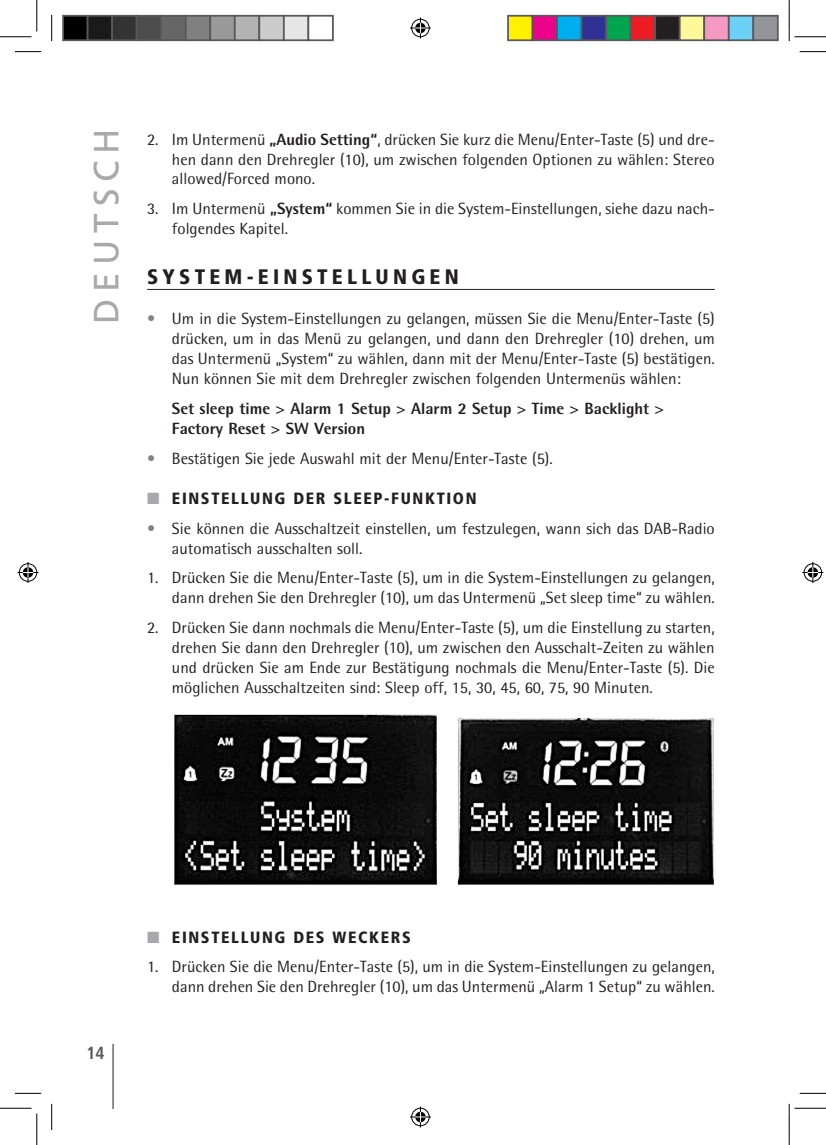
<style>
.page{position:relative;width:826px;height:1145px;background:#fff}
.page>*{position:absolute;margin:0;border:0;box-sizing:border-box;transform-origin:0 0}
.t1{font:35px "Frutiger";letter-spacing:.2em;color:#a8a9ad}
.t2{font:900 condensed 21px "Frutiger";letter-spacing:.2em;color:#231f20}
.t3{font:700 condensed 17.5px "Frutiger";color:#57585a}
.t4{font:16.28px/19.9px "Rotis Semi Sans";color:#231f20;text-align:justify}
.t5{font:800 16.28px/19.9px "Rotis Semi Sans";color:#231f20}
.t6{font:900 condensed 16.28px "Frutiger";letter-spacing:.1em;color:#231f20}
.s1{font-weight:800}
.s2{color:#808285}
.s3{color:#a8a9ad}
</style>
<div class="page">
<hr style="left:113px;top:1044px;width:1px;height:64px;background:#231f20">
<hr style="left:147px;top:289px;width:567px;height:1px;background:#231f20">
<img style="left:174px;top:714px;width:540px;height:171px">
<svg style="left:15px;top:51px;width:26px;height:1px"></svg>
<svg style="left:799px;top:51px;width:26px;height:1px"></svg>
<svg style="left:15px;top:1093px;width:26px;height:1px"></svg>
<svg style="left:799px;top:1093px;width:26px;height:1px"></svg>
<svg style="left:51px;top:15px;width:1px;height:26px"></svg>
<svg style="left:51px;top:1104px;width:1px;height:26px"></svg>
<hr style="left:0;top:36px;width:32px;height:1px;background:#000">
<hr style="left:794px;top:36px;width:31px;height:1px;background:#000">
<hr style="left:0;top:1108px;width:32px;height:1px;background:#000">
<hr style="left:794px;top:1108px;width:31px;height:1px;background:#000">
<hr style="left:36px;top:0;width:1px;height:32px;background:#000">
<hr style="left:36px;top:1113px;width:1px;height:32px;background:#000">
<hr style="left:788px;top:0;width:1px;height:32px;background:#000">
<hr style="left:788px;top:1113px;width:1px;height:32px;background:#000">
<svg style="left:410px;top:18px;width:20px;height:21px"></svg>
<svg style="left:410px;top:1106px;width:20px;height:21px"></svg>
<svg style="left:18px;top:562px;width:21px;height:21px"></svg>
<svg style="left:802px;top:562px;width:20px;height:21px"></svg>
<div style="left:63px;top:16px;width:25px;height:24px;background:#000"></div>
<div style="left:62px;top:15px;width:26px;height:26px;border:2px solid #595959"></div>
<div style="left:88px;top:16px;width:24px;height:24px;background:#1a1a1a"></div>
<div style="left:87px;top:15px;width:26px;height:26px;border:2px solid #595959"></div>
<div style="left:112px;top:16px;width:25px;height:24px;background:#333"></div>
<div style="left:111px;top:15px;width:26px;height:26px;border:2px solid #595959"></div>
<div style="left:137px;top:16px;width:24px;height:24px;background:#4d4d4d"></div>
<div style="left:136px;top:15px;width:26px;height:26px;border:2px solid #595959"></div>
<div style="left:161px;top:16px;width:25px;height:24px;background:#666"></div>
<div style="left:160px;top:15px;width:26px;height:26px;border:2px solid #595959"></div>
<div style="left:186px;top:16px;width:24px;height:24px;background:#808080"></div>
<div style="left:185px;top:15px;width:26px;height:26px;border:2px solid #595959"></div>
<div style="left:210px;top:16px;width:25px;height:24px;background:#999"></div>
<div style="left:209px;top:15px;width:26px;height:26px;border:2px solid #595959"></div>
<div style="left:235px;top:16px;width:24px;height:24px;background:#b3b3b3"></div>
<div style="left:234px;top:15px;width:26px;height:26px;border:2px solid #595959"></div>
<div style="left:259px;top:16px;width:25px;height:24px;background:#ccc"></div>
<div style="left:258px;top:15px;width:26px;height:26px;border:2px solid #595959"></div>
<div style="left:284px;top:16px;width:24px;height:24px;background:#e6e6e6"></div>
<div style="left:283px;top:15px;width:26px;height:26px;border:2px solid #595959"></div>
<div style="left:307px;top:15px;width:26px;height:26px;border:2px solid #595959"></div>
<div style="left:507px;top:16px;width:25px;height:24px;background:#fff101"></div>
<div style="left:507px;top:15px;width:26px;height:26px;border:2px solid #595959"></div>
<div style="left:532px;top:16px;width:24px;height:24px;background:#ed028c"></div>
<div style="left:531px;top:15px;width:26px;height:26px;border:2px solid #595959"></div>
<div style="left:556px;top:16px;width:25px;height:24px;background:#00aeef"></div>
<div style="left:556px;top:15px;width:26px;height:26px;border:2px solid #595959"></div>
<div style="left:581px;top:16px;width:24px;height:24px;background:#2e3092"></div>
<div style="left:580px;top:15px;width:26px;height:26px;border:2px solid #595959"></div>
<div style="left:605px;top:16px;width:25px;height:24px;background:#00a54f"></div>
<div style="left:605px;top:15px;width:26px;height:26px;border:2px solid #595959"></div>
<div style="left:630px;top:16px;width:24px;height:24px;background:#ee1d23"></div>
<div style="left:629px;top:15px;width:26px;height:26px;border:2px solid #595959"></div>
<div style="left:654px;top:16px;width:25px;height:24px;background:#231f20"></div>
<div style="left:654px;top:15px;width:26px;height:26px;border:2px solid #595959"></div>
<div style="left:679px;top:16px;width:24px;height:24px;background:#fff79a"></div>
<div style="left:678px;top:15px;width:26px;height:26px;border:2px solid #595959"></div>
<div style="left:703px;top:16px;width:25px;height:24px;background:#f499c2"></div>
<div style="left:703px;top:15px;width:26px;height:26px;border:2px solid #595959"></div>
<div style="left:728px;top:16px;width:24px;height:24px;background:#6bcff6"></div>
<div style="left:727px;top:15px;width:26px;height:26px;border:2px solid #595959"></div>
<div style="left:752px;top:16px;width:25px;height:24px;background:#939598"></div>
<div style="left:752px;top:15px;width:26px;height:26px;border:2px solid #595959"></div>
<h1 class="t1" style="left:86px;top:324px;width:197px;rotate:-90deg">DEUTSCH</h1>
<p class="t4" style="left:172px;top:129px;width:544px;text-indent:-25px">2. Im Untermenü <span class="s1">„Audio Setting“</span>, drücken Sie kurz die Menu/Enter-Taste (5) und dre&shy;hen dann den Drehregler (10), um zwischen folgenden Optionen zu wählen: Stereo allowed/Forced mono.</p>
<p class="t4" style="left:172px;top:199px;width:544px;text-indent:-25px">3. Im Untermenü <span class="s1">„System“</span> kommen Sie in die System-Einstellungen, siehe dazu nach&shy;folgendes Kapitel.</p>
<p class="t2" style="left:147px;top:264px;width:313px">SYSTEM-EINSTELLUNGEN</p>
<p class="t4" style="left:172px;top:308px;width:544px;text-indent:-25px"><span class="s2">•</span> Um in die System-Einstellungen zu gelangen, müssen Sie die Menu/Enter-Taste (5) drücken, um in das Menü zu gelangen, und dann den Drehregler (10) drehen, um das Untermenü „System“ zu wählen, dann mit der Menu/Enter-Taste (5) bestätigen.<br>Nun können Sie mit dem Drehregler zwischen folgenden Untermenüs wählen:</p>
<p class="t5" style="left:172px;top:398px;width:493px">Set sleep time &gt; Alarm 1 Setup &gt; Alarm 2 Setup &gt; Time &gt; Backlight &gt;<br>Factory Reset &gt; SW Version</p>
<p class="t4" style="left:147px;top:448px;width:407px"><span class="s2">•</span> Bestätigen Sie jede Auswahl mit der Menu/Enter-Taste (5).</p>
<p class="t6" style="left:147px;top:488px;width:331px"><span class="s3">■</span> EINSTELLUNG DER SLEEP-FUNKTION</p>
<p class="t4" style="left:172px;top:518px;width:544px;text-indent:-25px"><span class="s2">•</span> Sie können die Ausschaltzeit einstellen, um festzulegen, wann sich das DAB-Radio automatisch ausschalten soll.</p>
<p class="t4" style="left:147px;top:568px;width:569px;text-align:right">1. Drücken Sie die Menu/Enter-Taste (5), um in die System-Einstellungen zu gelangen, dann drehen Sie den Drehregler (10), um das Untermenü „Set sleep time“ zu wählen.</p>
<p class="t4" style="left:172px;top:618px;width:544px;text-indent:-25px">2. Drücken Sie dann nochmals die Menu/Enter-Taste (5), um die Einstellung zu starten, drehen Sie dann den Drehregler (10), um zwischen den Ausschalt-Zeiten zu wählen und drücken Sie am Ende zur Bestätigung nochmals die Menu/Enter-Taste (5). Die möglichen Ausschaltzeiten sind: Sleep off, 15, 30, 45, 60, 75, 90 Minuten.</p>
<p class="t3" style="left:86px;top:1042px;width:20px">14</p>
<p class="t6" style="left:147px;top:927px;width:265px"><span class="s3">■</span> EINSTELLUNG DES WECKERS</p>
<p class="t4" style="left:147px;top:957px;width:569px;text-align:right">1. Drücken Sie die Menu/Enter-Taste (5), um in die System-Einstellungen zu gelangen, dann drehen Sie den Drehregler (10), um das Untermenü „Alarm 1 Setup“ zu wählen.</p>
</div>
